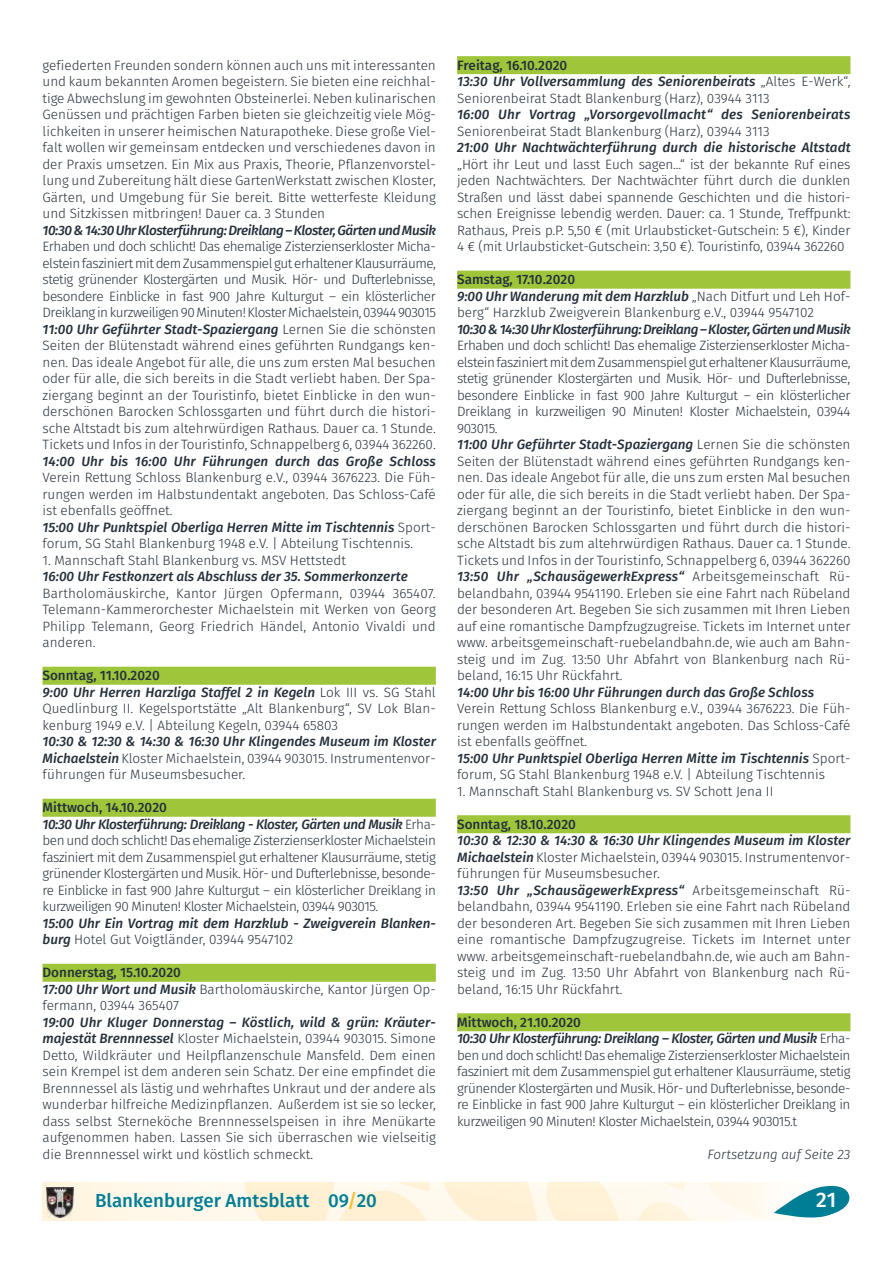
<style>
.page{position:relative;width:893px;height:1263px;background:#fff}
.page>*{position:absolute;margin:0;border:0;box-sizing:border-box;transform-origin:0 0}
.t1{font:500 21px "Fira Sans";color:#fff}
.t2{font:500 18.75px "Fira Sans";color:#007e96}
.t3{font:300 13.5px/16.5px "Fira Sans";color:#25303b}
.t4{font:300 13.5px/16.5px "Fira Sans";letter-spacing:-.035em;color:#25303b}
.t5{font:italic 500 13.5px/16.5px "Fira Sans";color:#25303b}
.t6{font:italic 500 13.5px "Fira Sans";letter-spacing:-.035em;color:#25303b}
.t7{font:italic 300 13.5px "Fira Sans";color:#25303b}
.t8{font:500 13.5px "Fira Sans";color:#25303b}
.s1{font-weight:500;font-style:italic}
.s2{font-weight:500}
.s3{font-weight:300;font-style:normal}
.s4{color:#fcbf2c}
</style>
<div class="page">
<img style="left:43px;top:1182px;width:721px;height:38px">
<svg style="left:774px;top:1185px;width:76px;height:33px"></svg>
<img style="left:47px;top:1187px;width:27px;height:30px">
<div style="left:43px;top:667px;width:393px;height:18px;background:#9fc63b"></div>
<div style="left:43px;top:799px;width:393px;height:18px;background:#9fc63b"></div>
<div style="left:43px;top:964px;width:393px;height:18px;background:#9fc63b"></div>
<div style="left:457px;top:56px;width:393px;height:18px;background:#9fc63b"></div>
<div style="left:457px;top:271px;width:393px;height:18px;background:#9fc63b"></div>
<div style="left:457px;top:815px;width:393px;height:18px;background:#9fc63b"></div>
<div style="left:457px;top:1013px;width:393px;height:18px;background:#9fc63b"></div>
<p class="t3" style="left:43px;top:58px;width:395px;text-align:justify">gefiederten Freunden sondern können auch uns mit interessanten und kaum bekannten Aromen begeistern. Sie bieten eine reichhal&shy;tige Abwechslung im gewohnten Obsteinerlei. Neben kulinarischen Genüssen und prächtigen Farben bieten sie gleichzeitig viele Mög&shy;lichkeiten in unserer heimischen Naturapotheke. Diese große Viel&shy;falt wollen wir gemeinsam entdecken und verschiedenes davon in der Praxis umsetzen. Ein Mix aus Praxis, Theorie, Pflanzenvorstel&shy;lung und Zubereitung hält diese GartenWerkstatt zwischen Kloster, Gärten, und Umgebung für Sie bereit. Bitte wetterfeste Kleidung und Sitzkissen mitbringen! Dauer ca. 3 Stunden</p>
<p class="t6" style="left:43px;top:220px;width:395px">10:30 &amp; 14:30 Uhr Klosterführung: Dreiklang – Kloster, Gärten und Musik</p>
<p class="t3" style="left:43px;top:239px;width:395px;text-align:justify">Erhaben und doch schlicht! Das ehemalige Zisterzienserkloster Micha&shy;elstein fasziniert mit dem Zusammenspiel gut erhaltener Klausurräume, stetig grünender Klostergärten und Musik. Hör- und Dufterlebnisse, besondere Einblicke in fast 900 Jahre Kulturgut – ein klösterlicher Dreiklang in kurzweiligen 90 Minuten! Kloster Michaelstein, 03944 903015<br><span class="s1">11:00 Uhr Geführter Stadt-Spaziergang</span> Lernen Sie die schönsten Seiten der Blütenstadt während eines geführten Rundgangs ken&shy;nen. Das ideale Angebot für alle, die uns zum ersten Mal besuchen oder für alle, die sich bereits in die Stadt verliebt haben. Der Spa&shy;ziergang beginnt an der Touristinfo, bietet Einblicke in den wun&shy;derschönen Barocken Schlossgarten und führt durch die histori&shy;sche Altstadt bis zum altehrwürdigen Rathaus. Dauer ca. 1 Stunde.<br>Tickets und Infos in der Touristinfo, Schnappelberg 6, 03944 362260.</p>
<p class="t5" style="left:43px;top:454px;width:395px">14:00 Uhr bis 16:00 Uhr Führungen durch das Große Schloss</p>
<p class="t3" style="left:43px;top:470px;width:395px">Verein Rettung Schloss Blankenburg e.V., 03944 3676223. Die Füh&shy;rungen werden im Halbstundentakt angeboten. Das Schloss-Café ist ebenfalls geöffnet.<br><span class="s1">15:00 Uhr Punktspiel Oberliga Herren Mitte im Tischtennis</span> Sport&shy;forum, SG Stahl Blankenburg 1948 e.V. | Abteilung Tischtennis.</p>
<p class="t3" style="left:43px;top:553px;width:305px">1. Mannschaft Stahl Blankenburg vs. MSV Hettstedt</p>
<p class="t5" style="left:43px;top:569px;width:367px">16:00 Uhr Festkonzert als Abschluss der 35. Sommerkonzerte</p>
<p class="t3" style="left:43px;top:586px;width:395px;text-align:justify">Bartholomäuskirche, Kantor Jürgen Opfermann, 03944 365407.<br>Telemann-Kammerorchester Michaelstein mit Werken von Georg Philipp Telemann, Georg Friedrich Händel, Antonio Vivaldi und anderen.</p>
<p class="t3" style="left:43px;top:668px;width:395px"><span class="s2">Sonntag, 11.10.2020<br></span><span class="s1">9:00 Uhr Herren Harzliga Staffel 2 in Kegeln</span> Lok III vs. SG Stahl Quedlinburg II. Kegelsportstätte „Alt Blankenburg“, SV Lok Blan&shy;kenburg 1949 e.V. | Abteilung Kegeln, 03944 65803</p>
<p class="t3" style="left:43px;top:734px;width:395px;text-align:justify"><span class="s1">10:30 &amp; 12:30 &amp; 14:30 &amp; 16:30 Uhr Klingendes Museum im Kloster Michaelstein</span> Kloster Michaelstein, 03944 903015. Instrumentenvor&shy;führungen für Museumsbesucher.</p>
<p class="t4" style="left:43px;top:800px;width:395px"><span class="s2">Mittwoch, 14.10.2020<br></span><span class="s1">10:30 Uhr Klosterführung: Dreiklang - Kloster, Gärten und Musik</span> Erha&shy;ben und doch schlicht! Das ehemalige Zisterzienserkloster Michaelstein fasziniert mit dem Zusammenspiel gut erhaltener Klausurräume, stetig grünender Klostergärten und Musik. Hör- und Dufterlebnisse, besonde&shy;re Einblicke in fast 900 Jahre Kulturgut – ein klösterlicher Dreiklang in kurzweiligen 90 Minuten! Kloster Michaelstein, 03944 903015.</p>
<p class="t5" style="left:43px;top:916px;width:395px">15:00 Uhr Ein Vortrag mit dem Harzklub - Zweigverein Blanken&shy;burg <span class="s3">Hotel Gut Voigtländer, 03944 9547102</span></p>
<p class="t3" style="left:43px;top:965px;width:395px"><span class="s2">Donnerstag, 15.10.2020<br></span><span class="s1">17:00 Uhr Wort und Musik</span> Bartholomäuskirche, Kantor Jürgen Op&shy;fermann, 03944 365407</p>
<p class="t3" style="left:43px;top:1015px;width:395px;text-align:justify"><span class="s1">19:00 Uhr Kluger Donnerstag – Köstlich, wild &amp; grün: Kräuter&shy;majestät Brennnessel</span> Kloster Michaelstein, 03944 903015. Simone Detto, Wildkräuter und Heilpflanzenschule Mansfeld. Dem einen sein Krempel ist dem anderen sein Schatz. Der eine empfindet die Brennnessel als lästig und wehrhaftes Unkraut und der andere als wunderbar hilfreiche Medizinpflanzen. Außerdem ist sie so lecker, dass selbst Sterneköche Brennnesselspeisen in ihre Menükarte aufgenommen haben. Lassen Sie sich überraschen wie vielseitig die Brennnessel wirkt und köstlich schmeckt.</p>
<p class="t3" style="left:457px;top:58px;width:395px"><span class="s2">Freitag, 16.10.2020<br></span><span class="s1">13:30 Uhr Vollversammlung des Seniorenbeirats</span> „Altes E-Werk“,<br>Seniorenbeirat Stadt Blankenburg (Harz), 03944 3113</p>
<p class="t5" style="left:457px;top:107px;width:395px">16:00 Uhr Vortrag „Vorsorgevollmacht“ des Seniorenbeirats</p>
<p class="t3" style="left:457px;top:124px;width:314px">Seniorenbeirat Stadt Blankenburg (Harz), 03944 3113</p>
<p class="t5" style="left:457px;top:140px;width:395px">21:00 Uhr Nachtwächterführung durch die historische Altstadt</p>
<p class="t3" style="left:457px;top:157px;width:395px;text-align:justify">„Hört ihr Leut und lasst Euch sagen...“ ist der bekannte Ruf eines jeden Nachtwächters. Der Nachtwächter führt durch die dunklen Straßen und lässt dabei spannende Geschichten und die histori&shy;schen Ereignisse lebendig werden. Dauer: ca. 1 Stunde, Treffpunkt:<br>Rathaus, Preis p.P. 5,50 € (mit Urlaubsticket-Gutschein: 5 €), Kinder 4 € (mit Urlaubsticket-Gutschein: 3,50 €). Touristinfo, 03944 362260</p>
<p class="t3" style="left:457px;top:272px;width:395px"><span class="s2">Samstag, 17.10.2020<br></span><span class="s1">9:00 Uhr Wanderung mit dem Harzklub</span> „Nach Ditfurt und Leh Hof&shy;berg“ Harzklub Zweigverein Blankenburg e.V., 03944 9547102</p>
<p class="t6" style="left:457px;top:319px;width:395px">10:30 &amp; 14:30 Uhr Klosterführung: Dreiklang – Kloster, Gärten und Musik</p>
<p class="t3" style="left:457px;top:338px;width:395px">Erhaben und doch schlicht! Das ehemalige Zisterzienserkloster Micha&shy;elstein fasziniert mit dem Zusammenspiel gut erhaltener Klausurräume, stetig grünender Klostergärten und Musik. Hör- und Dufterlebnisse, besondere Einblicke in fast 900 Jahre Kulturgut – ein klösterlicher Dreiklang in kurzweiligen 90 Minuten! Kloster Michaelstein, 03944<br>903015.<br><span class="s1">11:00 Uhr Geführter Stadt-Spaziergang</span> Lernen Sie die schönsten Seiten der Blütenstadt während eines geführten Rundgangs ken&shy;nen. Das ideale Angebot für alle, die uns zum ersten Mal besuchen oder für alle, die sich bereits in die Stadt verliebt haben. Der Spa&shy;ziergang beginnt an der Touristinfo, bietet Einblicke in den wun&shy;derschönen Barocken Schlossgarten und führt durch die histori&shy;sche Altstadt bis zum altehrwürdigen Rathaus. Dauer ca. 1 Stunde.<br>Tickets und Infos in der Touristinfo, Schnappelberg 6, 03944 362260<br><span class="s1">13:50 Uhr „SchausägewerkExpress“</span> Arbeitsgemeinschaft Rü&shy;belandbahn, 03944 9541190. Erleben sie eine Fahrt nach Rübeland der besonderen Art. Begeben Sie sich zusammen mit Ihren Lieben auf eine romantische Dampfzugzugreise. Tickets im Internet unter www. arbeitsgemeinschaft-ruebelandbahn.de, wie auch am Bahn&shy;steig und im Zug. 13:50 Uhr Abfahrt von Blankenburg nach Rü&shy;beland, 16:15 Uhr Rückfahrt.</p>
<p class="t5" style="left:457px;top:685px;width:358px">14:00 Uhr bis 16:00 Uhr Führungen durch das Große Schloss</p>
<p class="t3" style="left:457px;top:701px;width:395px">Verein Rettung Schloss Blankenburg e.V., 03944 3676223. Die Füh&shy;rungen werden im Halbstundentakt angeboten. Das Schloss-Café ist ebenfalls geöffnet.<br><span class="s1">15:00 Uhr Punktspiel Oberliga Herren Mitte im Tischtennis</span> Sport&shy;forum, SG Stahl Blankenburg 1948 e.V. | Abteilung Tischtennis</p>
<p class="t3" style="left:457px;top:784px;width:318px">1. Mannschaft Stahl Blankenburg vs. SV Schott Jena II</p>
<p class="t8" style="left:457px;top:814px;width:120px">Sonntag, 18.10.2020</p>
<p class="t3" style="left:457px;top:833px;width:395px"><span class="s1">10:30 &amp; 12:30 &amp; 14:30 &amp; 16:30 Uhr Klingendes Museum im Kloster Michaelstein</span> Kloster Michaelstein, 03944 903015. Instrumentenvor&shy;führungen für Museumsbesucher.<br><span class="s1">13:50 Uhr „SchausägewerkExpress“</span> Arbeitsgemeinschaft Rü&shy;belandbahn, 03944 9541190. Erleben sie eine Fahrt nach Rübeland der besonderen Art. Begeben Sie sich zusammen mit Ihren Lieben eine romantische Dampfzugzugreise. Tickets im Internet unter www. arbeitsgemeinschaft-ruebelandbahn.de, wie auch am Bahn&shy;steig und im Zug. 13:50 Uhr Abfahrt von Blankenburg nach Rü&shy;beland, 16:15 Uhr Rückfahrt.</p>
<p class="t4" style="left:457px;top:1015px;width:395px"><span class="s2">Mittwoch, 21.10.2020<br></span><span class="s1">10:30 Uhr Klosterführung: Dreiklang – Kloster, Gärten und Musik</span> Erha&shy;ben und doch schlicht! Das ehemalige Zisterzienserkloster Michaelstein fasziniert mit dem Zusammenspiel gut erhaltener Klausurräume, stetig grünender Klostergärten und Musik. Hör- und Dufterlebnisse, besonde&shy;re Einblicke in fast 900 Jahre Kulturgut – ein klösterlicher Dreiklang in kurzweiligen 90 Minuten! Kloster Michaelstein, 03944 903015.t</p>
<p class="t7" style="left:707px;top:1144px;width:145px">Fortsetzung auf Seite 23</p>
<h2 class="t2" style="left:95px;top:1187px;width:283px">Blankenburger Amtsblatt 09<span class="s4">/</span>20</h2>
<h1 class="t1" style="left:816px;top:1185px;width:22px">21</h1>
</div>
